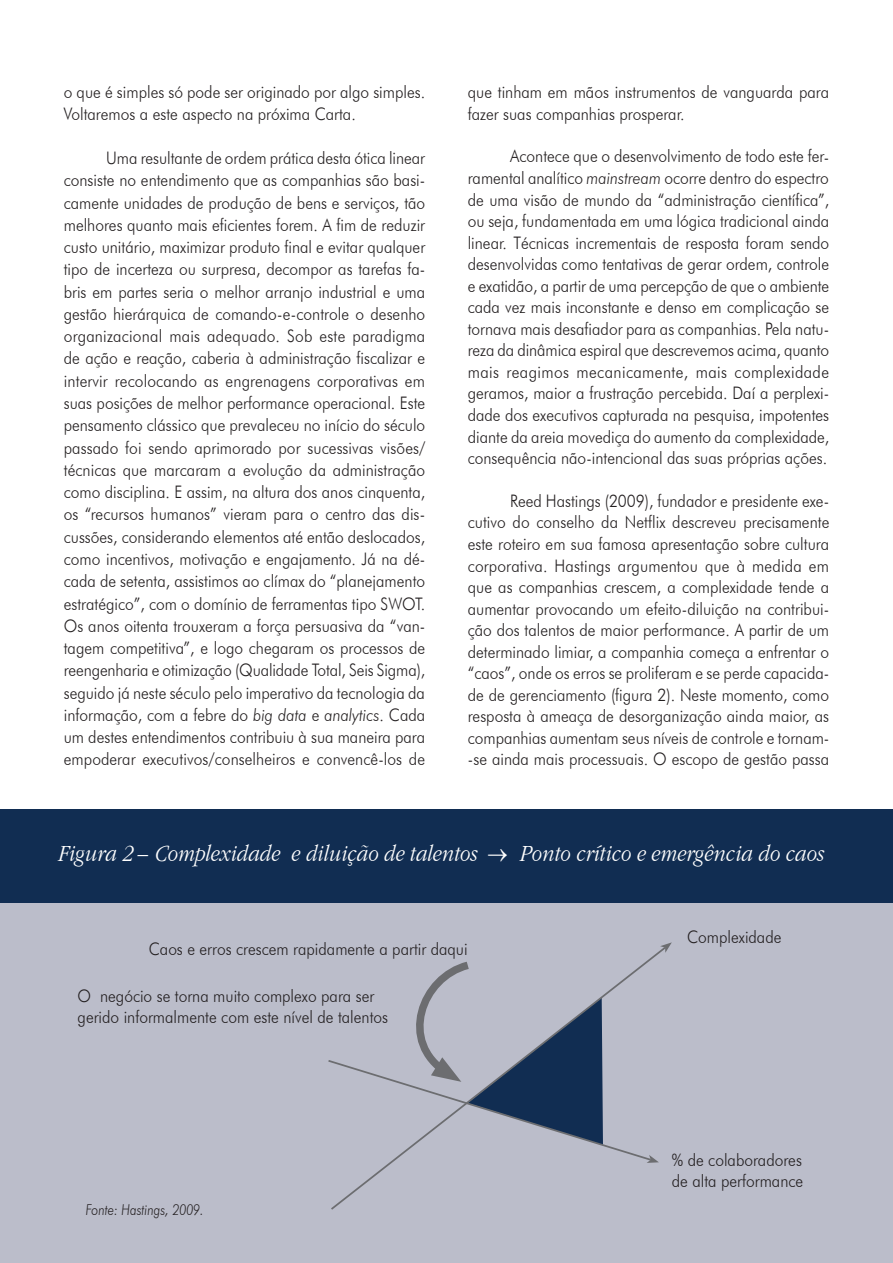
<style>
.page{position:relative;width:893px;height:1263px;background:#fff}
.page>*{position:absolute;margin:0;border:0;box-sizing:border-box;transform-origin:0 0}
.t1{font:italic 24px "Gatineau";color:#fff;scale:.85 1}
.t2{font:300 17.25px/22.2px "Futura BT";color:#231f20;scale:.9 1}
.t3{font:italic 300 15px "Futura BT";color:#231f20;scale:.83 1}
.s1{font-style:italic}
</style>
<div class="page">
<div style="left:0;top:882px;width:893px;height:381px;background:#bbbdca"></div>
<div style="left:0;top:809px;width:893px;height:94px;background:#112d52"></div>
<svg style="left:328px;top:942px;width:344px;height:221px"></svg>
<p class="t2" style="left:64px;top:81px;width:403px">o que é simples só pode ser originado por algo simples.<br>Voltaremos a este aspecto na próxima Carta.</p>
<p class="t2" style="left:64px;top:147px;width:403px;text-align:justify;text-indent:43px">Uma resultante de ordem prática desta ótica linear consiste no entendimento que as companhias são basi&shy;camente unidades de produção de bens e serviços, tão melhores quanto mais eficientes forem. A fim de reduzir custo unitário, maximizar produto final e evitar qualquer tipo de incerteza ou surpresa, decompor as tarefas fa&shy;bris em partes seria o melhor arranjo industrial e uma gestão hierárquica de comando-e-controle o desenho organizacional mais adequado. Sob este paradigma de ação e reação, caberia à administração fiscalizar e intervir recolocando as engrenagens corporativas em suas posições de melhor performance operacional. Este pensamento clássico que prevaleceu no início do século passado foi sendo aprimorado por sucessivas visões/ técnicas que marcaram a evolução da administração como disciplina. E assim, na altura dos anos cinquenta, os “recursos humanos” vieram para o centro das dis&shy;cussões, considerando elementos até então deslocados, como incentivos, motivação e engajamento. Já na dé&shy;cada de setenta, assistimos ao clímax do “planejamento estratégico”, com o domínio de ferramentas tipo SWOT.<br>Os anos oitenta trouxeram a força persuasiva da “van&shy;tagem competitiva”, e logo chegaram os processos de reengenharia e otimização (Qualidade Total, Seis Sigma), seguido já neste século pelo imperativo da tecnologia da informação, com a febre do <span class="s1">big data</span> e <span class="s1">analytics</span>. Cada um destes entendimentos contribuiu à sua maneira para empoderar executivos/conselheiros e convencê-los de</p>
<p class="t2" style="left:468px;top:81px;width:403px;line-height:21.6px">que tinham em mãos instrumentos de vanguarda para fazer suas companhias prosperar.</p>
<p class="t2" style="left:468px;top:145px;width:403px;line-height:21.6px;text-align:justify;text-indent:43px">Acontece que o desenvolvimento de todo este fer&shy;ramental analítico <span class="s1">mainstream</span> ocorre dentro do espectro de uma visão de mundo da “administração científica”, ou seja, fundamentada em uma lógica tradicional ainda linear. Técnicas incrementais de resposta foram sendo desenvolvidas como tentativas de gerar ordem, controle e exatidão, a partir de uma percepção de que o ambiente cada vez mais inconstante e denso em complicação se tornava mais desafiador para as companhias. Pela natu&shy;reza da dinâmica espiral que descrevemos acima, quanto mais reagimos mecanicamente, mais complexidade geramos, maior a frustração percebida. Daí a perplexi&shy;dade dos executivos capturada na pesquisa, impotentes diante da areia movediça do aumento da complexidade, consequência não-intencional das suas próprias ações.</p>
<p class="t2" style="left:468px;top:490px;width:403px;line-height:21.6px;text-align:justify;text-indent:43px">Reed Hastings (2009), fundador e presidente exe&shy;cutivo do conselho da Netflix descreveu precisamente este roteiro em sua famosa apresentação sobre cultura corporativa. Hastings argumentou que à medida em que as companhias crescem, a complexidade tende a aumentar provocando um efeito-diluição na contribui&shy;ção dos talentos de maior performance. A partir de um determinado limiar, a companhia começa a enfrentar o “caos”, onde os erros se proliferam e se perde capacida&shy;de de gerenciamento (figura 2). Neste momento, como resposta à ameaça de desorganização ainda maior, as companhias aumentam seus níveis de controle e tornam--se ainda mais processuais. O escopo de gestão passa</p>
<h1 class="t1" style="left:57px;top:841px;width:902px">Figura 2 – Complexidade e diluição de talentos → Ponto crítico e emergência do caos</h1>
<p class="t2" style="left:149px;top:938px;width:356px">Caos e erros crescem rapidamente a partir daqui</p>
<p class="t2" style="left:78px;top:985px;width:346px;line-height:21px">O negócio se torna muito complexo para ser gerido informalmente com este nível de talentos</p>
<p class="t3" style="left:86px;top:1200px;width:144px">Fonte: Hastings, 2009.</p>
<p class="t2" style="left:687px;top:925px;width:106px">Complexidade</p>
<p class="t2" style="left:672px;top:1149px;width:147px;line-height:21px">% de colaboradores de alta performance</p>
</div>
